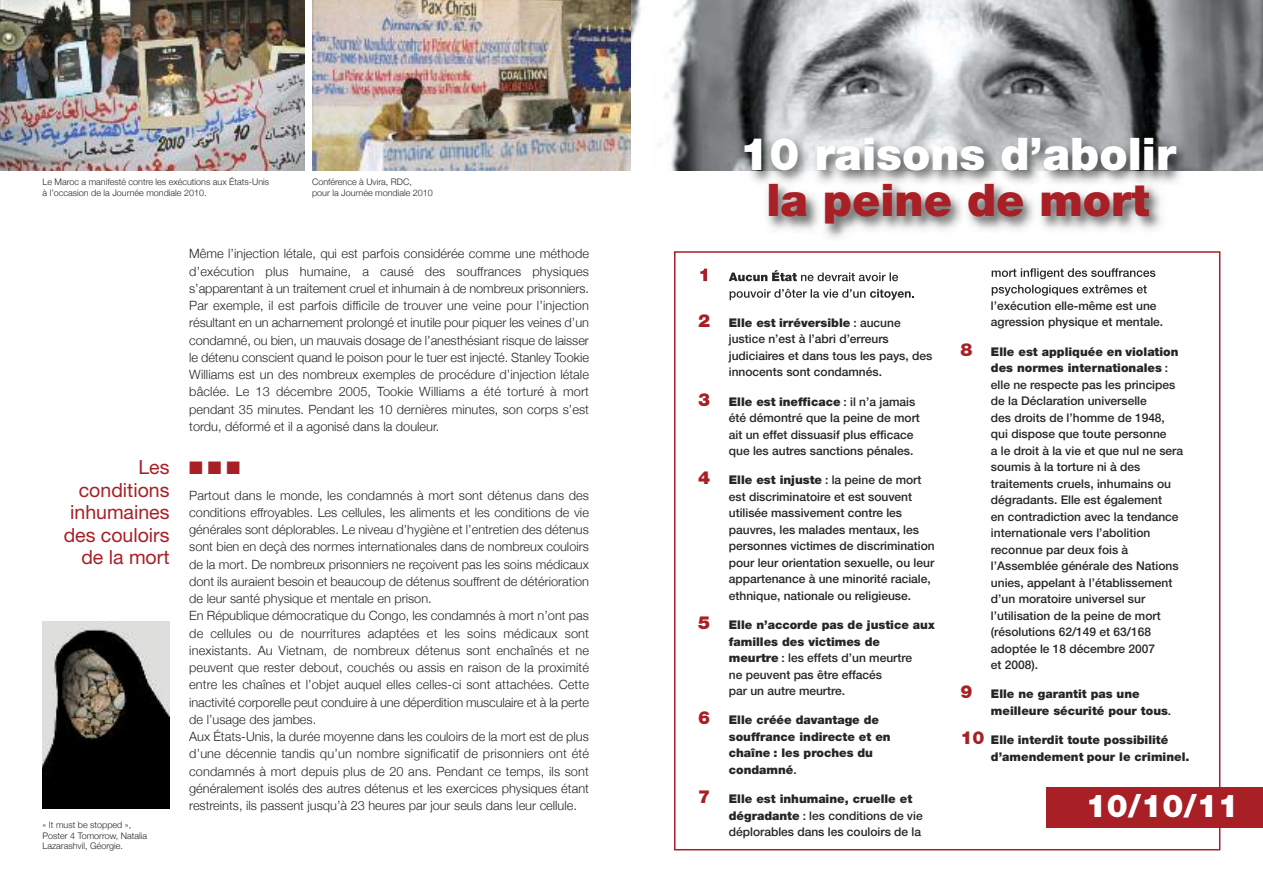
<style>
.page{position:relative;width:1263px;height:893px;background:#fff}
.page>*{position:absolute;margin:0;border:0;box-sizing:border-box;transform-origin:0 0}
.t1{font:900 45px "Helvetica Neue";color:#fff}
.t2{font:900 45px "Helvetica Neue";color:#a91f26}
.t3{font:900 31.5px "Helvetica Neue";color:#fff}
.t4{font:19.5px/22.5px "Helvetica Neue";color:#a91f26;text-align:right}
.t5{font:18px "Zapf Dingbats";color:#a91f26}
.t6{font:300 12.75px/17.2px "Helvetica Neue";color:#272627;text-align:justify}
.t7{font:500 12px/16.5px "Helvetica Neue";color:#272627}
.t8{font:900 12px/16.5px "Helvetica Neue";color:#272627}
.t9{font:300 9px/10.5px "Helvetica Neue";color:#272627}
.s1{font-weight:900;font-size:18px;color:#a91f26}
.s2{font-weight:900}
.s3{font-size:18px;color:#a91f26}
.s4{font-weight:500}
</style>
<div class="page">
<img style="left:631px;top:0;width:632px;height:170px">
<img style="left:0;top:0;width:304px;height:170px">
<img style="left:313px;top:0;width:318px;height:170px">
<img style="left:657px;top:126px;width:593px;height:174px">
<svg style="left:700px;top:269px;width:7px;height:12px"></svg>
<img style="left:729px;top:273px;width:38px;height:8px">
<img style="left:772px;top:270px;width:25px;height:11px">
<img style="left:801px;top:273px;width:97px;height:8px">
<img style="left:730px;top:289px;width:108px;height:11px">
<img style="left:870px;top:289px;width:41px;height:11px">
<img style="left:992px;top:268px;width:95px;height:11px">
<img style="left:992px;top:285px;width:96px;height:11px">
<div style="left:1046px;top:787px;width:216px;height:41px;background:#a91f26"></div>
<div style="left:674px;top:251px;width:546px;height:599px;border:2px solid #a91f26"></div>
<img style="left:43px;top:621px;width:126px;height:188px">
<p class="t9" style="left:43px;top:177px;width:228px">le maroc a manifesté contre les exécutions aux États-Unis à l’occasion de la Journée mondiale 2010.</p>
<p class="t9" style="left:312px;top:177px;width:122px">Conférence à Uvira, RdC,<br>pour la Journée mondiale 2010</p>
<h3 class="t4" style="left:64px;top:458px;width:107px">Les conditions inhumaines des couloirs de la mort</h3>
<p class="t9" style="left:43px;top:819px;width:106px">« it must be stopped »,<br>Poster 4 Tomorrow, natalia lazarashvil, Géorgie.</p>
<p class="t6" style="left:189px;top:245px;width:401px">même l’injection létale, qui est parfois considérée comme une méthode d’exécution plus humaine, a causé des souffrances physiques s’apparentant à un traitement cruel et inhumain à de nombreux prisonniers.<br>Par exemple, il est parfois difficile de trouver une veine pour l’injection résultant en un acharnement prolongé et inutile pour piquer les veines d’un condamné, ou bien, un mauvais dosage de l’anesthésiant risque de laisser le détenu conscient quand le poison pour le tuer est injecté. Stanley Tookie Williams est un des nombreux exemples de procédure d’injection létale bâclée. le 13 décembre 2005, Tookie Williams a été torturé à mort pendant 35 minutes. Pendant les 10 dernières minutes, son corps s’est tordu, déformé et il a agonisé dans la douleur.</p>
<h3 class="t5" style="left:189px;top:457px;width:53px">■■■</h3>
<p class="t6" style="left:189px;top:486px;width:401px;text-align:left">Partout dans le monde, les condamnés à mort sont détenus dans des conditions effroyables. les cellules, les aliments et les conditions de vie générales sont déplorables. le niveau d’hygiène et l’entretien des détenus sont bien en deçà des normes internationales dans de nombreux couloirs de la mort. de nombreux prisonniers ne reçoivent pas les soins médicaux dont ils auraient besoin et beaucoup de détenus souffrent de détérioration de leur santé physique et mentale en prison.<br>en République démocratique du Congo, les condamnés à mort n’ont pas de cellules ou de nourritures adaptées et les soins médicaux sont inexistants. au Vietnam, de nombreux détenus sont enchaînés et ne peuvent que rester debout, couchés ou assis en raison de la proximité entre les chaînes et l’objet auquel elles celles-ci sont attachées. Cette inactivité corporelle peut conduire à une déperdition musculaire et à la perte de l’usage des jambes.<br>aux États-Unis, la durée moyenne dans les couloirs de la mort est de plus d’une décennie tandis qu’un nombre significatif de prisonniers ont été condamnés à mort depuis plus de 20 ans. Pendant ce temps, ils sont généralement isolés des autres détenus et les exercices physiques étant restreints, ils passent jusqu’à 23 heures par jour seuls dans leur cellule.</p>
<h1 class="t1" style="left:740px;top:138px;width:438px">10 raisons d’abolir</h1>
<h1 class="t2" style="left:766px;top:184px;width:385px">la peine de mort</h1>
<p class="t7" style="left:729px;top:315px;width:205px;text-indent:-31px"><span class="s1">2</span> <span class="s2">Elle est irréversible</span> : aucune justice n’est à l’abri d’erreurs judiciaires et dans tous les pays, des innocents sont condamnés.</p>
<p class="t7" style="left:729px;top:394px;width:193px;text-indent:-31px"><span class="s1">3</span> <span class="s2">Elle est inefficace</span> : il n’a jamais été démontré que la peine de mort ait un effet dissuasif plus efficace que les autres sanctions pénales.</p>
<p class="t7" style="left:729px;top:473px;width:207px;text-indent:-31px"><span class="s1">4</span> <span class="s2">Elle est injuste</span> : la peine de mort est discriminatoire et est souvent utilisée massivement contre les pauvres, les malades mentaux, les personnes victimes de discrimination pour leur orientation sexuelle, ou leur appartenance à une minorité raciale, ethnique, nationale ou religieuse.</p>
<p class="t7" style="left:729px;top:618px;width:207px;text-indent:-31px"><span class="s1">5</span> <span class="s2">Elle n’accorde pas de justice aux familles des victimes de<br>meurtre</span> : les effets d’un meurtre<br>ne peuvent pas être effacés<br>par un autre meurtre.</p>
<p class="t8" style="left:729px;top:713px;width:163px;text-indent:-31px"><span class="s3">6</span> Elle créée davantage de souffrance indirecte et en chaîne : les proches du condamné<span class="s4">.</span></p>
<p class="t7" style="left:729px;top:792px;width:195px;text-indent:-31px"><span class="s1">7</span> <span class="s2">Elle est inhumaine, cruelle et dégradante</span> : les conditions de vie déplorables dans les couloirs de la</p>
<p class="t7" style="left:991px;top:298px;width:174px">l’exécution elle-même est une agression physique et mentale.</p>
<p class="t7" style="left:991px;top:344px;width:194px;text-indent:-31px"><span class="s1">8</span> <span class="s2">Elle est appliquée en violation des normes internationales</span> : elle ne respecte pas les principes de la Déclaration universelle<br>des droits de l’homme de 1948, qui dispose que toute personne<br>a le droit à la vie et que nul ne sera soumis à la torture ni à des traitements cruels, inhumains ou dégradants. Elle est également<br>en contradiction avec la tendance internationale vers l’abolition reconnue par deux fois à l’Assemblée générale des Nations unies, appelant à l’établissement d’un moratoire universel sur l’utilisation de la peine de mort (résolutions 62/149 et 63/168 adoptée le 18 décembre 2007<br>et 2008).</p>
<p class="t8" style="left:991px;top:687px;width:182px;text-indent:-31px"><span class="s3">9</span> Elle ne garantit pas une meilleure sécurité pour tous<span class="s4">.</span></p>
<p class="t8" style="left:991px;top:733px;width:200px;text-indent:-31px"><span class="s3">10</span> Elle interdit toute possibilité d’amendement pour le criminel.</p>
<h2 class="t3" style="left:1086px;top:795px;width:154px">10/10/11</h2>
</div>
